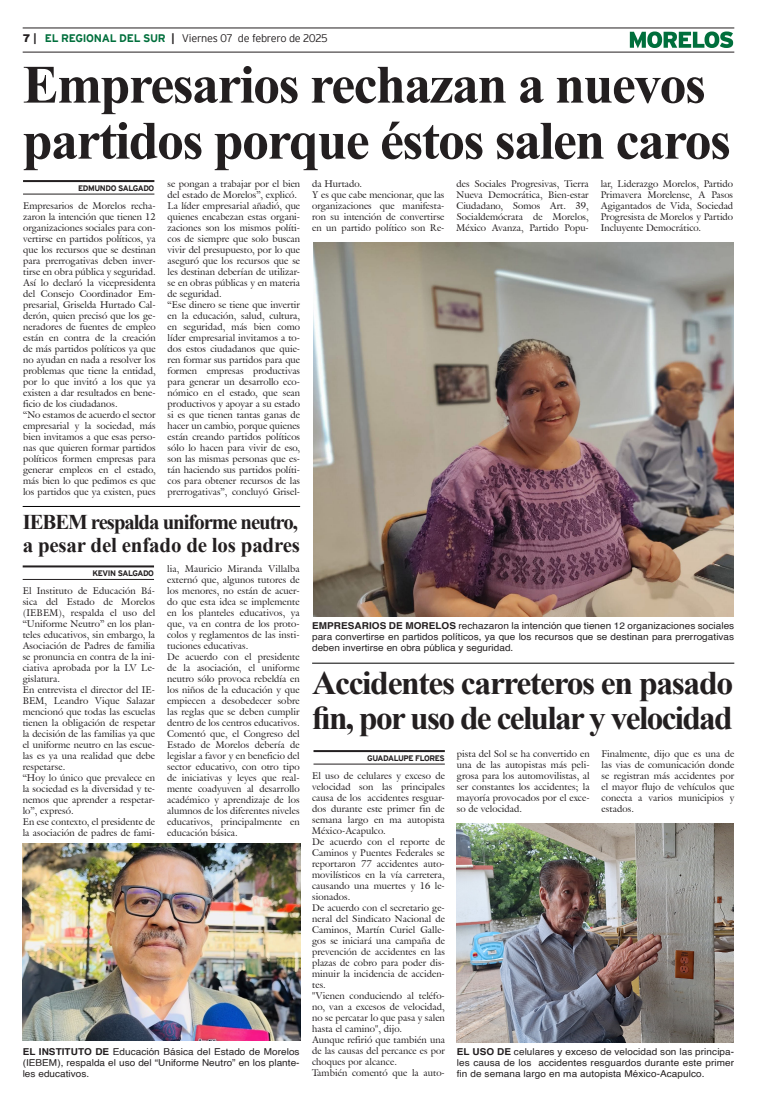
<style>
.page{position:relative;width:757px;height:1106px;background:#fff}
.page>*{position:absolute;margin:0;border:0;box-sizing:border-box;transform-origin:0 0}
.Cabeza_01{font:700 54px "Times New Roman";letter-spacing:-.03em;color:#231f20}
.Cabeza_02{font:700 33px "Times New Roman";letter-spacing:-.04em;color:#231f20}
.Cabeza_03{font:700 21px "Times New Roman";letter-spacing:-.05em;color:#231f20}
.Cabeza_03-2{font:700 21px "Times New Roman";letter-spacing:-.01em;color:#231f20}
.t1{font:300 11px "Interstate";letter-spacing:-.03em;color:#231f20}
.t2{font:9.5px/11px "Galliard IT Cby BT";letter-spacing:.01em;color:#231f20;text-align:justify}
.Pie_de_foto{font:9.5px/11px "Helvetica";letter-spacing:.005em;color:#231f20;text-align:justify;scale:1.05 1}
.t3{font:700 8px "Interstate";letter-spacing:-.05em;color:#231f20}
.s1{font-weight:900}
.s2{font-weight:700}
.s3{font-weight:700;color:#006f3c}
</style>
<div class="page">
<hr style="left:23px;top:28px;width:711px;height:1px;background:#231f20">
<hr style="left:23px;top:52px;width:711px;height:1px;background:#231f20">
<svg style="left:630px;top:31px;width:103px;height:17px"></svg>
<hr style="left:23px;top:180px;width:131px;height:2px;background:#231f20">
<hr style="left:23px;top:194px;width:131px;height:1px;background:#231f20">
<hr style="left:23px;top:565px;width:131px;height:2px;background:#231f20">
<hr style="left:23px;top:579px;width:131px;height:1px;background:#231f20">
<hr style="left:23px;top:506px;width:277px;height:1px;background:#000">
<hr style="left:313px;top:750px;width:132px;height:2px;background:#231f20">
<hr style="left:313px;top:763px;width:132px;height:1px;background:#231f20">
<hr style="left:312px;top:662px;width:422px;height:1px;background:#000">
<img style="left:313px;top:242px;width:420px;height:375px">
<img style="left:457px;top:823px;width:276px;height:219px">
<img style="left:23px;top:844px;width:277px;height:196px">
<p class="t1" style="left:23px;top:32px;width:306px"><span class="s1">7</span> <span class="s2">|</span> <span class="s3">EL REGIONAL DEL SUR</span> <span class="s2">|</span> Viernes 07 de febrero de 2025</p>
<p class="Cabeza_01" style="left:23px;top:46px;width:685px">Empresarios rechazan a nuevos</p>
<p class="Cabeza_01" style="left:23px;top:102px;width:710px">partidos porque éstos salen caros</p>
<p class="t3" style="left:78px;top:183px;width:78px">EDMUNDO SALGADO</p>
<p class="t2" style="left:168px;top:178px;width:134px">se pongan a trabajar por el bien del estado de Morelos”, explicó.</p>
<p class="t2" style="left:168px;top:200px;width:134px">La líder empresarial añadió, que quienes encabezan estas organi&shy;zaciones son los mismos políti&shy;cos de siempre que solo buscan vivir del presupuesto, por lo que aseguró que los recursos que se les destinan deberían de utilizar&shy;se en obras públicas y en materia de seguridad.</p>
<p class="t2" style="left:168px;top:299px;width:134px">“Ese dinero se tiene que invertir en la educación, salud, cultura, en seguridad, más bien como líder empresarial invitamos a to&shy;dos estos ciudadanos que quie&shy;ren formar sus partidos para que formen empresas productivas para generar un desarrollo eco&shy;nómico en el estado, que sean productivos y apoyar a su estado si es que tienen tantas ganas de hacer un cambio, porque quienes están creando partidos políticos sólo lo hacen para vivir de eso, son las mismas personas que es&shy;tán haciendo sus partidos políti&shy;cos para obtener recursos de las prerrogativas”, concluyó Grisel-</p>
<p class="t2" style="left:312px;top:178px;width:51px">da Hurtado.</p>
<p class="t2" style="left:312px;top:189px;width:134px">Y es que cabe mencionar, que las organizaciones que manifesta&shy;ron su intención de convertirse en un partido político son Re-</p>
<p class="t2" style="left:456px;top:178px;width:134px">des Sociales Progresivas, Tierra Nueva Democrática, Bien-estar Ciudadano, Somos Art. 39, Socialdemócrata de Morelos, México Avanza, Partido Popu-</p>
<p class="t2" style="left:601px;top:178px;width:134px">lar, Liderazgo Morelos, Partido Primavera Morelense, A Pasos Agigantados de Vida, Sociedad Progresista de Morelos y Partido Incluyente Democrático.</p>
<p class="t2" style="left:23px;top:200px;width:134px">Empresarios de Morelos recha&shy;zaron la intención que tienen 12 organizaciones sociales para con&shy;vertirse en partidos políticos, ya que los recursos que se destinan para prerrogativas deben inver&shy;tirse en obra pública y seguridad.</p>
<p class="t2" style="left:23px;top:277px;width:134px">Así lo declaró la vicepresidenta del Consejo Coordinador Em&shy;presarial, Griselda Hurtado Cal&shy;derón, quien precisó que los ge&shy;neradores de fuentes de empleo están en contra de la creación de más partidos políticos ya que no ayudan en nada a resolver los problemas que tiene la entidad, por lo que invitó a los que ya existen a dar resultados en bene&shy;ficio de los ciudadanos.</p>
<p class="t2" style="left:23px;top:409px;width:134px">“No estamos de acuerdo el sector empresarial y la sociedad, más bien invitamos a que esas perso&shy;nas que quieren formar partidos políticos formen empresas para generar empleos en el estado, más bien lo que pedimos es que los partidos que ya existen, pues</p>
<p class="Cabeza_03" style="left:23px;top:506px;width:277px">IEBEM respalda uniforme neutro,</p>
<p class="Cabeza_03-2" style="left:23px;top:529px;width:279px">a pesar del enfado de los padres</p>
<p class="t3" style="left:93px;top:569px;width:63px">KEVIN SALGADO</p>
<p class="t2" style="left:167px;top:563px;width:134px">lia, Mauricio Miranda Villalba externó que, algunos tutores de los menores, no están de acuer&shy;do que esta idea se implemente en los planteles educativos, ya que, va en contra de los proto&shy;colos y reglamentos de las insti&shy;tuciones educativas.</p>
<p class="t2" style="left:167px;top:651px;width:134px">De acuerdo con el presidente de la asociación, el uniforme neutro sólo provoca rebeldía en los niños de la educación y que empiecen a desobedecer sobre las reglas que se deben cumplir dentro de los centros educativos.</p>
<p class="t2" style="left:167px;top:728px;width:134px">Comentó que, el Congreso del Estado de Morelos debería de legislar a favor y en beneficio del sector educativo, con otro tipo de iniciativas y leyes que real&shy;mente coadyuven al desarrollo académico y aprendizaje de los alumnos de los diferentes niveles educativos, principalmente en educación básica.</p>
<p class="t2" style="left:23px;top:585px;width:134px">El Instituto de Educación Bá&shy;sica del Estado de Morelos (IEBEM), respalda el uso del “Uniforme Neutro” en los plan&shy;teles educativos, sin embargo, la Asociación de Padres de familia se pronuncia en contra de la ini&shy;ciativa aprobada por la LV Le&shy;gislatura.</p>
<p class="t2" style="left:23px;top:684px;width:134px">En entrevista el director del IE-BEM, Leandro Vique Salazar mencionó que todas las escuelas tienen la obligación de respetar la decisión de las familias ya que el uniforme neutro en las escue&shy;las es ya una realidad que debe respetarse.</p>
<p class="t2" style="left:23px;top:772px;width:134px">“Hoy lo único que prevalece en la sociedad es la diversidad y te&shy;nemos que aprender a respetar&shy;lo”, expresó.</p>
<p class="t2" style="left:23px;top:816px;width:134px">En ese contexto, el presidente de la asociación de padres de fami-</p>
<p class="Pie_de_foto" style="left:23px;top:1046px;width:265px"><span class="s2">EL INSTITUTO DE</span> Educación Básica del Estado de Morelos (IEBEM), respalda el uso del “Uniforme Neutro” en los plante&shy;les educativos.</p>
<p class="Pie_de_foto" style="left:312px;top:621px;width:403px"><span class="s2">EMPRESARIOS DE MORELOS</span> rechazaron la intención que tienen 12 organizaciones sociales para convertirse en partidos políticos, ya que los recursos que se destinan para prerrogativas deben invertirse en obra pública y seguridad.</p>
<p class="Cabeza_02" style="left:312px;top:659px;width:423px">Accidentes carreteros en pasado</p>
<p class="Cabeza_02" style="left:312px;top:694px;width:422px">fin, por uso de celular y velocidad</p>
<p class="t3" style="left:367px;top:753px;width:79px">GUADALUPE FLORES</p>
<p class="t2" style="left:457px;top:748px;width:134px">pista del Sol se ha convertido en una de las autopistas más peli&shy;grosa para los automovilistas, al ser constantes los accidentes; la mayoría provocados por el exce&shy;so de velocidad.</p>
<p class="t2" style="left:601px;top:748px;width:134px">Finalmente, dijo que es una de las vias de comunicación donde se registran más accidentes por el mayor flujo de vehículos que conecta a varios municipios y estados.</p>
<p class="t2" style="left:312px;top:770px;width:134px">El uso de celulares y exceso de velocidad son las principales causa de los accidentes resguar&shy;dos durante este primer fin de semana largo en ma autopista México-Acapulco.</p>
<p class="t2" style="left:312px;top:836px;width:134px">De acuerdo con el reporte de Caminos y Puentes Federales se reportaron 77 accidentes auto&shy;movilísticos en la vía carretera, causando una muertes y 16 le&shy;sionados.</p>
<p class="t2" style="left:312px;top:902px;width:134px">De acuerdo con el secretario ge&shy;neral del Sindicato Nacional de Caminos, Martín Curiel Galle&shy;gos se iniciará una campaña de prevención de accidentes en las plazas de cobro para poder dis&shy;minuir la incidencia de acciden&shy;tes.</p>
<p class="t2" style="left:312px;top:990px;width:134px">"Vienen conduciendo al teléfo&shy;no, van a excesos de velocidad, no se percatar lo que pasa y salen hasta el camino", dijo.</p>
<p class="t2" style="left:312px;top:1034px;width:134px">Aunque refirió que también una de las causas del percance es por choques por alcance.</p>
<p class="t2" style="left:312px;top:1067px;width:134px">También comentó que la auto-</p>
<p class="Pie_de_foto" style="left:457px;top:1046px;width:266px"><span class="s2">EL USO DE</span> celulares y exceso de velocidad son las principa&shy;les causa de los accidentes resguardos durante este primer fin de semana largo en ma autopista México-Acapulco.</p>
</div>
